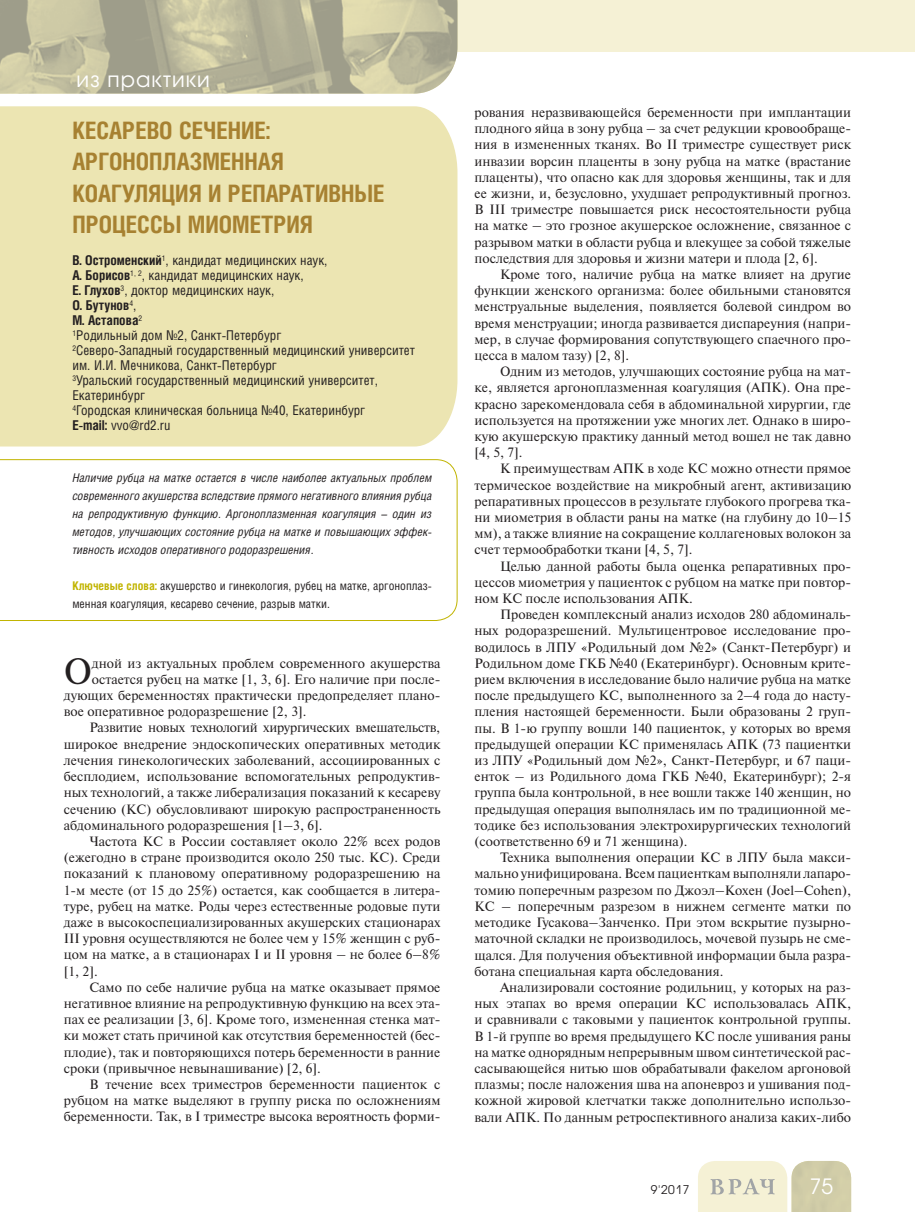
<style>
.page{position:relative;width:915px;height:1212px;background:#fff}
.page>*{position:absolute;margin:0;border:0;box-sizing:border-box;transform-origin:0 0}
.t1{font:36.6px "Newton C";color:#231f20}
.t2{font:700 24px/31.5px "Helios Cond";color:#a78131}
.t3{font:21px "Avant Garde Gothic C";letter-spacing:.05em;color:#fff}
.t4{font:13.5px/16.2px "Newton C";color:#231f20;text-align:justify}
.t5{font:13.5px/15px "Helios Cond";color:#231f20}
.t6{font:13.5px "Newton C";letter-spacing:-.02em;color:#231f20}
.t7{font:italic 12px/18px "Helios Cond";color:#231f20;text-align:justify}
.t8{font:12px/18px "Helios Cond";color:#231f20}
.t9{font:12px "Avant Garde Gothic C";color:#231f20}
.s1{font-weight:700}
.s2{font-weight:700;color:#c1b400}
</style>
<div class="page">
<div style="left:0;top:0;width:914px;height:51px;background:#f5f1d5"></div>
<svg style="left:698px;top:1161px;width:152px;height:51px;background:#e3e0c4"></svg>
<div style="left:0;top:106px;width:457px;height:340px;background:#ece5b2"></div>
<svg style="left:0;top:459px;width:457px;height:162px"></svg>
<svg style="left:0;top:0;width:414px;height:94px;background:#bab79a"></svg>
<img style="left:414px;top:0;width:43px;height:94px">
<h3 class="t3" style="left:77px;top:70px;width:135px">из практики</h3>
<h2 class="t2" style="left:72px;top:117px;width:313px">КЕСАРЕВО СЕЧЕНИЕ:<br>АРГОНОПЛАЗМЕННАЯ<br>КОАГУЛЯЦИЯ И РЕПАРАТИВНЫЕ<br>ПРОЦЕССЫ МИОМЕТРИЯ</h2>
<p class="t5" style="left:72px;top:254px;width:344px"><span class="s1">В. Остроменский</span><sup>1</sup>, кандидат медицинских наук,<br><span class="s1">А. Борисов</span><sup>1,</sup> <sup>2</sup>, кандидат медицинских наук,<br><span class="s1">Е. Глухов</span><sup>3</sup>, доктор медицинских наук,<br><span class="s1">О. Бутунов</span><sup>4</sup>,<br><span class="s1">М. Астапова</span><sup>2<br>1</sup>Родильный дом №2, Санкт-Петербург<br><sup>2</sup>Северо-Западный государственный медицинский университет им. И.И. Мечникова, Санкт-Петербург<br><sup>3</sup>Уральский государственный медицинский университет, Екатеринбург<br><sup>4</sup>Городская клиническая больница №40, Екатеринбург<br><span class="s1">E-mail:</span> vvo@rd2.ru</p>
<p class="t7" style="left:72px;top:469px;width:361px">Наличие рубца на матке остается в числе наиболее актуальных проблем современного акушерства вследствие прямого негативного влияния рубца на репродуктивную функцию. Аргоноплазменная коагуляция – один из методов, улучшающих состояние рубца на матке и повышающих эффек&shy;тивность исходов оперативного родоразрешения.</p>
<p class="t8" style="left:72px;top:577px;width:361px"><span class="s2">Ключевые слова:</span> акушерство и гинекология, рубец на матке, аргоноплаз&shy;менная коагуляция, кесарево сечение, разрыв матки.</p>
<h1 class="t1" style="left:64px;top:658px;width:29px">О</h1>
<p class="t4" style="left:92px;top:656px;width:350px">дной из актуальных проблем современного акушерства</p>
<p class="t4" style="left:92px;top:672px;width:350px">остается рубец на матке [1, 3, 6]. Его наличие при после-</p>
<p class="t4" style="left:64px;top:689px;width:378px">дующих беременностях практически предопределяет плано-</p>
<p class="t4" style="left:64px;top:705px;width:244px">вое оперативное родоразрешение [2, 3].</p>
<p class="t6" style="left:89px;top:723px;width:352px">Развитие новых технологий хирургических вмешательств,</p>
<p class="t4" style="left:64px;top:737px;width:378px">широкое внедрение эндоскопических оперативных методик</p>
<p class="t4" style="left:64px;top:753px;width:378px">лечения гинекологических заболеваний, ассоциированных с</p>
<p class="t4" style="left:64px;top:770px;width:378px">бесплодием, использование вспомогательных репродуктив-</p>
<p class="t4" style="left:64px;top:786px;width:378px">ных технологий, а также либерализация показаний к кесареву</p>
<p class="t4" style="left:64px;top:802px;width:378px">сечению (КС) обусловливают широкую распространенность</p>
<p class="t4" style="left:64px;top:818px;width:260px">абдоминального родоразрешения [1–3, 6].</p>
<p class="t4" style="left:89px;top:834px;width:352px">Частота КС в России составляет около 22% всех родов</p>
<p class="t4" style="left:64px;top:851px;width:378px">(ежегодно в стране производится около 250 тыс. КС). Среди</p>
<p class="t4" style="left:64px;top:867px;width:378px">показаний к плановому оперативному родоразрешению на</p>
<p class="t4" style="left:64px;top:883px;width:378px">1-м месте (от 15 до 25%) остается, как сообщается в литера-</p>
<p class="t4" style="left:64px;top:899px;width:378px">туре, рубец на матке. Роды через естественные родовые пути</p>
<p class="t4" style="left:64px;top:915px;width:378px">даже в высокоспециализированных акушерских стационарах</p>
<p class="t4" style="left:64px;top:932px;width:378px">III уровня осуществляются не более чем у 15% женщин с руб-</p>
<p class="t4" style="left:64px;top:948px;width:378px">цом на матке, а в стационарах I и II уровня – не более 6–8%</p>
<p class="t4" style="left:64px;top:964px;width:35px">[1, 2].</p>
<p class="t4" style="left:89px;top:980px;width:352px">Само по себе наличие рубца на матке оказывает прямое</p>
<p class="t4" style="left:64px;top:996px;width:378px">негативное влияние на репродуктивную функцию на всех эта-</p>
<p class="t4" style="left:64px;top:1013px;width:378px">пах ее реализации [3, 6]. Кроме того, измененная стенка мат-</p>
<p class="t4" style="left:64px;top:1029px;width:378px">ки может стать причиной как отсутствия беременностей (бес-</p>
<p class="t4" style="left:64px;top:1045px;width:378px">плодие), так и повторяющихся потерь беременности в ранние</p>
<p class="t4" style="left:64px;top:1061px;width:258px">сроки (привычное невынашивание) [2, 6].</p>
<p class="t4" style="left:89px;top:1077px;width:352px">В течение всех триместров беременности пациенток с</p>
<p class="t4" style="left:64px;top:1094px;width:378px">рубцом на матке выделяют в группу риска по осложнениям</p>
<p class="t4" style="left:64px;top:1110px;width:378px">беременности. Так, в I триместре высока вероятность форми-</p>
<p class="t4" style="left:474px;top:106px;width:378px">рования неразвивающейся беременности при имплантации плодного яйца в зону рубца – за счет редукции кровообраще&shy;ния в измененных тканях. Во II триместре существует риск инвазии ворсин плаценты в зону рубца на матке (врастание плаценты), что опасно как для здоровья женщины, так и для ее жизни, и, безусловно, ухудшает репродуктивный прогноз.<br>В III триместре повышается риск несостоятельности рубца на матке – это грозное акушерское осложнение, связанное с разрывом матки в области рубца и влекущее за собой тяжелые последствия для здоровья и жизни матери и плода [2, 6].</p>
<p class="t4" style="left:474px;top:268px;width:378px;text-indent:26px">Кроме того, наличие рубца на матке влияет на другие функции женского организма: более обильными становятся менструальные выделения, появляется болевой синдром во время менструации; иногда развивается диспареуния (напри&shy;мер, в случае формирования сопутствующего спаечного про&shy;цесса в малом тазу) [2, 8].</p>
<p class="t4" style="left:474px;top:365px;width:378px;text-indent:26px">Одним из методов, улучшающих состояние рубца на мат&shy;ке, является аргоноплазменная коагуляция (АПК). Она пре&shy;красно зарекомендовала себя в абдоминальной хирургии, где используется на протяжении уже многих лет. Однако в широ&shy;кую акушерскую практику данный метод вошел не так давно [4, 5, 7].</p>
<p class="t4" style="left:474px;top:462px;width:378px;text-indent:26px">К преимуществам АПК в ходе КС можно отнести прямое термическое воздействие на микробный агент, активизацию репаративных процессов в результате глубокого прогрева тка&shy;ни миометрия в области раны на матке (на глубину до 10–15 мм), а также влияние на сокращение коллагеновых волокон за счет термообработки ткани [4, 5, 7].</p>
<p class="t4" style="left:474px;top:559px;width:378px;text-indent:26px">Целью данной работы была оценка репаративных про&shy;цессов миометрия у пациенток с рубцом на матке при повтор&shy;ном КС после использования АПК.</p>
<p class="t4" style="left:474px;top:608px;width:378px;text-indent:26px">Проведен комплексный анализ исходов 280 абдоминаль&shy;ных родоразрешений. Мультицентровое исследование про&shy;водилось в ЛПУ «Родильный дом №2» (Санкт-Петербург) и Родильном доме ГКБ №40 (Екатеринбург). Основным крите&shy;рием включения в исследование было наличие рубца на матке после предыдущего КС, выполненного за 2–4 года до насту&shy;пления настоящей беременности. Были образованы 2 груп&shy;пы. В 1-ю группу вошли 140 пациенток, у которых во время предыдущей операции КС применялась АПК (73 пациентки из ЛПУ «Родильный дом №2», Санкт-Петербург, и 67 паци&shy;енток – из Родильного дома ГКБ №40, Екатеринбург); 2-я группа была контрольной, в нее вошли также 140 женщин, но предыдущая операция выполнялась им по традиционной ме&shy;тодике без использования электрохирургических технологий (соответственно 69 и 71 женщина).</p>
<p class="t4" style="left:474px;top:851px;width:378px;text-indent:26px">Техника выполнения операции КС в ЛПУ была макси&shy;мально унифицирована. Всем пациенткам выполняли лапаро&shy;томию поперечным разрезом по Джоэл–Кохен (Joel–Cohen), КС – поперечным разрезом в нижнем сегменте матки по методике Гусакова–Занченко. При этом вскрытие пузырно&shy;маточной складки не производилось, мочевой пузырь не сме&shy;щался. Для получения объективной информации была разра&shy;ботана специальная карта обследования.</p>
<p class="t4" style="left:474px;top:980px;width:378px;text-indent:26px">Анализировали состояние родильниц, у которых на раз&shy;ных этапах во время операции КС использовалась АПК, и сравнивали с таковыми у пациенток контрольной группы.<br>В 1-й группе во время предыдущего КС после ушивания раны на матке однорядным непрерывным швом синтетической рас&shy;сасывающейся нитью шов обрабатывали факелом аргоновой плазмы; после наложения шва на апоневроз и ушивания под&shy;кожной жировой клетчатки также дополнительно использо&shy;вали АПК. По данным ретроспективного анализа каких-либо</p>
<p class="t9" style="left:650px;top:1184px;width:40px">9'2017</p>
<h3 class="t3" style="left:809px;top:1177px;width:25px">75</h3>
</div>
